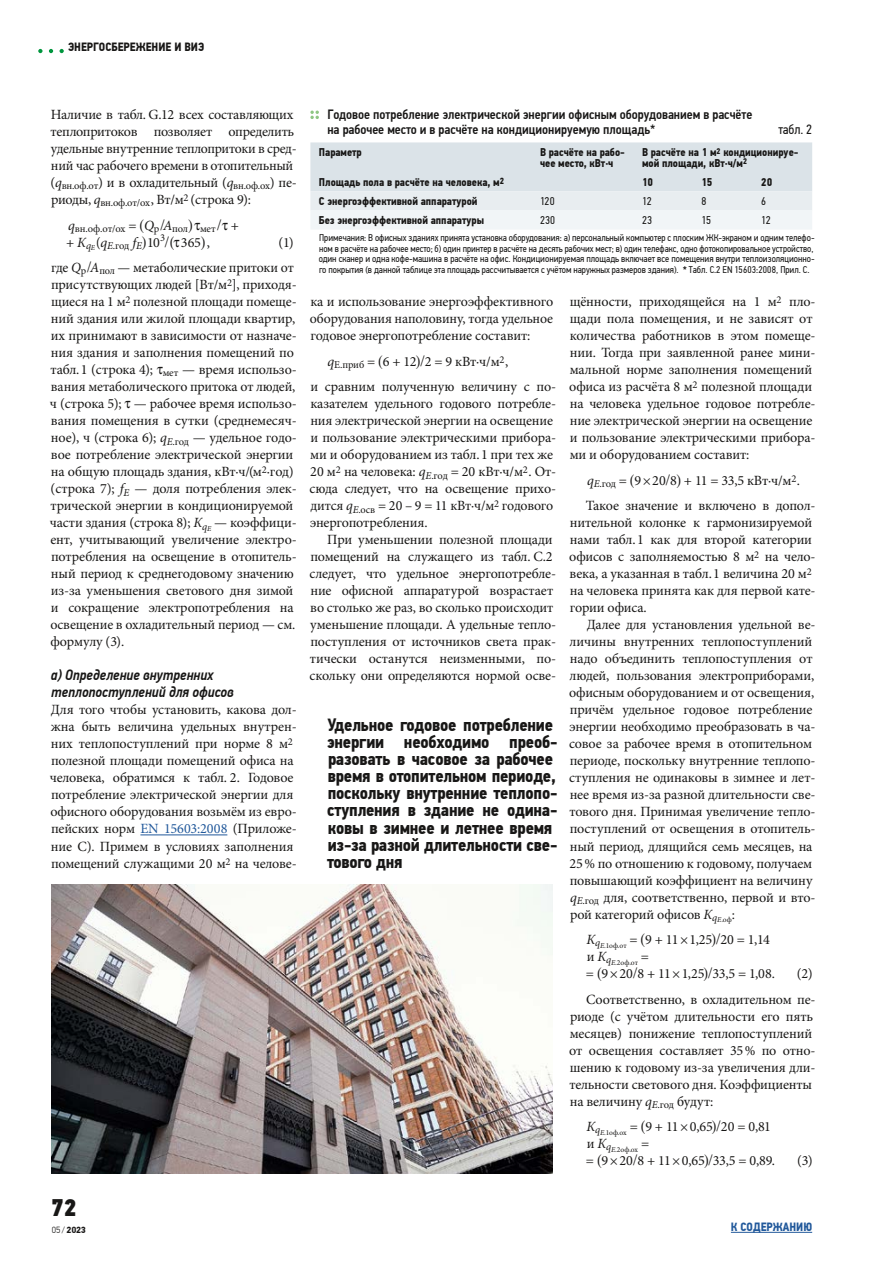
<style>
.page{position:relative;width:893px;height:1263px;background:#fff}
.page>*{position:absolute;margin:0;border:0;box-sizing:border-box;transform-origin:0 0}
.t1{font:24px "PF Din Text Cond Pro X Black";color:#181716}
.t2{font:700 18px/17px "PF Din Text Cond Pro";letter-spacing:-.01em;color:#181716}
.t3{font:italic 500 15px/17px "PF Din Text Cond Pro";color:#181716}
.t4{font:14.1px/17px "Minion Pro";letter-spacing:-.01em;color:#181716}
.t5{font:500 13.5px/14.9px "PF Din Text Cond Pro";color:#181716}
.t6{font:13.5px "PF Din Text Cond Pro";color:#181716}
.t7{font:700 12px "PF Din Text Cond Pro";color:#181716}
.t8{font:700 12px "PF Din Text Cond Pro";color:#22599b}
.t9{font:700 11.25px/10.6px "PF Din Text Cond Pro";color:#181716}
.t10{font:11.25px "PF Din Text Cond Pro";letter-spacing:-.01em;color:#181716}
.t11{font:10.5px "Minion Pro";letter-spacing:-.015em;color:#181716}
.t12{font:9.75px/10.6px "PF Din Text Cond Pro";color:#181716;text-align:justify}
.t13{font:700 9px "PF Din Text Pro";color:#181716}
.t14{font:7.5px "Minion Pro";color:#181716}
.s1{font-style:italic}
.s2{font-weight:500;font-size:14.25px}
.s3{color:#22599b}
.s4{font-weight:300}
.s5{font-weight:700}
</style>
<div class="page">
<hr style="left:731px;top:1232px;width:81px;height:1px;background:#22599b">
<svg style="left:60px;top:49px;width:4px;height:4px"></svg>
<svg style="left:49px;top:49px;width:4px;height:4px"></svg>
<svg style="left:38px;top:49px;width:5px;height:4px"></svg>
<hr style="left:140px;top:834px;width:87px;height:1px;background:#22599b">
<svg style="left:310px;top:111px;width:9px;height:8px"></svg>
<svg style="left:310px;top:142px;width:502px;height:87px"></svg>
<img style="left:51px;top:884px;width:502px;height:290px">
<p class="t7" style="left:68px;top:40px;width:138px">ЭНЕРГОСБЕРЕЖЕНИЕ И ВИЭ</p>
<p class="t4" style="left:51px;top:106px;width:248px">Наличие в табл. G.12 всех составляющих теплопритоков позволяет определить удельные внутренние теплопритоки в сред&shy;ний час рабочего времени в отопительный (<span class="s1">q</span><sub>вн.оф.от</sub>) и в охладительный (<span class="s1">q</span><sub>вн.оф.ох</sub>) пе&shy;риоды, <span class="s1">q</span><sub>вн.оф.от/ох</sub>, Вт/м<sup>2</sup> (строка 9):</p>
<p class="t11" style="left:68px;top:221px;width:172px"><sup>q</sup>вн.оф.от/ох <sup>=</sup> <sup>Q</sup>p <sup>A</sup>пол мет <sup>+</sup></p>
<p class="t4" style="left:66px;top:234px;width:145px">+ <span class="s1">К</span><sub>q</sub><sub>E</sub><span class="s2">(</span><span class="s1">q</span><sub>E</sub><sub>.год</sub> <span class="s1">f</span><sub>E</sub> 10<sup>3</sup> 365 ,</p>
<p class="t4" style="left:51px;top:229px;width:244px;line-height:25.5px;text-align:right">(1)<br>где <span class="s1">Q</span><sub>p</sub> <span class="s1">A</span><sub>пол</sub> — метаболические притоки от</p>
<p class="t4" style="left:50px;top:276px;width:248px">присутствующих людей [Вт/м<sup>2</sup>], приходя&shy;щиеся на 1 м<sup>2</sup> полезной площади помеще&shy;ний здания или жилой площади квартир, их принимают в зависимости от назначе&shy;ния здания и заполнения помещений по табл.1 (строка 4); <sub>мет</sub> — время использо&shy;вания метаболического притока от людей, ч (строка 5); — рабочее время использо&shy;вания помещения в сутки (среднемесяч&shy;ное), ч (строка 6); <span class="s1">q</span><sub>E</sub><sub>.год</sub> — удельное годо&shy;вое потребление электрической энергии на общую площадь здания, кВт·ч/(м<sup>2</sup>·год) (строка 7); <span class="s1">f</span><sub>E</sub> — доля потребления элек&shy;трической энергии в кондиционируемой части здания (строка 8); <span class="s1">К</span><sub>q</sub><sub>E</sub> — коэффици&shy;ент, учитывающий увеличение электро&shy;потребления на освещение в отопитель&shy;ный период к среднегодовому значению из‑за уменьшения светового дня зимой и сокращение электропотребления на освещение в охладительный период — см. формулу (3).</p>
<p class="t3" style="left:51px;top:667px;width:185px">а) Определение внутренних теплопоступлений для офисов</p>
<p class="t4" style="left:50px;top:701px;width:248px">Для того чтобы установить, какова дол&shy;жна быть величина удельных внутрен&shy;них теплопоступлений при норме 8 м<sup>2 </sup>полезной площади помещений офиса на человека, обратимся к табл. 2. Годовое потребление электрической энергии для офисного оборудования возьмём из евро&shy;пейских норм <span class="s3">EN 15603:2008</span> (Приложе&shy;ние С). Примем в условиях заполнения помещений служащими 20 м<sup>2</sup> на челове-</p>
<h1 class="t1" style="left:51px;top:1193px;width:27px">72</h1>
<p class="t13" style="left:52px;top:1224px;width:36px"><span class="s4">05 /</span>2023</p>
<p class="t5" style="left:327px;top:107px;width:427px">Годовое потребление электрической энергии офисным оборудованием в расчёте на рабочее место и в расчёте на кондиционируемую площадь*</p>
<p class="t6" style="left:779px;top:121px;width:35px">табл. 2</p>
<p class="t9" style="left:319px;top:147px;width:44px">Параметр</p>
<p class="t9" style="left:540px;top:147px;width:86px">В расчёте на рабо‑ чее место, кВт·ч</p>
<p class="t9" style="left:642px;top:147px;width:158px">В расчёте на 1 м<sup>2</sup> кондиционируе‑ мой площади, кВт·ч/м<sup>2</sup></p>
<p class="t9" style="left:319px;top:177px;width:187px">Площадь пола в расчёте на человека, м<sup>2</sup></p>
<p class="t9" style="left:642px;top:177px;width:12px">10</p>
<p class="t9" style="left:702px;top:177px;width:12px">15</p>
<p class="t9" style="left:761px;top:177px;width:13px">20</p>
<p class="t9" style="left:319px;top:196px;width:160px">С энергоэффективной аппаратурой</p>
<p class="t10" style="left:540px;top:195px;width:16px">120</p>
<p class="t10" style="left:642px;top:195px;width:11px">12</p>
<p class="t10" style="left:702px;top:195px;width:6px">8</p>
<p class="t10" style="left:761px;top:195px;width:6px">6</p>
<p class="t9" style="left:319px;top:215px;width:167px">Без энергоэффективной аппаратуры</p>
<p class="t10" style="left:540px;top:214px;width:17px">230</p>
<p class="t10" style="left:642px;top:214px;width:12px">23</p>
<p class="t10" style="left:702px;top:214px;width:11px">15</p>
<p class="t10" style="left:761px;top:214px;width:11px">12</p>
<p class="t12" style="left:319px;top:233px;width:497px">Примечания: В офисных зданиях принята установка оборудования: а) персональный компьютер с плоским ЖК‑экраном и одним телефо&shy;ном в расчёте на рабочее место; б) один принтер в расчёте на десять рабочих мест; в) один телефакс, одно фотокопировальное устройство, один сканер и одна кофе-машина в расчёте на офис. Кондиционируемая площадь включает все помещения внутри теплоизоляционно&shy;го покрытия (в данной таблице эта площадь рассчитывается с учётом наружных размеров здания). <span class="s5">*</span> Табл. С.2 EN 15603:2008, Прил. С.</p>
<p class="t4" style="left:310px;top:293px;width:245px;text-align:justify">ка и использование энергоэффективного оборудования наполовину, тогда удельное годовое энергопотребление составит:</p>
<p class="t4" style="left:310px;top:348px;width:247px;line-height:25.5px;text-indent:17px"><span class="s1">q</span><sub>E.приб</sub> = 6 + 12 2 = 9 кВт·ч/м<sup>2</sup>,<br>и сравним полученную величину с по-</p>
<p class="t4" style="left:310px;top:395px;width:248px">казателем удельного годового потребле&shy;ния электрической энергии на освещение и пользование электрическими прибора&shy;ми и оборудованием из табл.1 при тех же 20 м<sup>2</sup> на человека: <span class="s1">q</span><sub>E</sub><sub>.год</sub> = 20 кВт·ч/м<sup>2</sup>. От&shy;сюда следует, что на освещение прихо&shy;дится <span class="s1">q</span><sub>E</sub><sub>.осв</sub> = 20 – 9 = 11 кВт·ч/м<sup>2</sup> годового энергопотребления.</p>
<p class="t4" style="left:310px;top:531px;width:248px;text-indent:18px">При уменьшении полезной площади помещений на служащего из табл. С.2 следует, что удельное энергопотребле&shy;ние офисной аппаратурой возрастает во столько же раз, во сколько происходит уменьшение площади. А удельные тепло&shy;поступления от источников света прак&shy;тически останутся неизменными, по&shy;скольку они определяются нормой осве-</p>
<p class="t2" style="left:327px;top:717px;width:232px">Удельное годовое потребление энергии необходимо преоб‑ разовать в часовое за рабочее время в отопительном периоде, поскольку внутренние теплопо‑ ступления в здание не одина‑ ковы в зимнее и летнее время из‑за разной длительности све‑ тового дня</p>
<p class="t4" style="left:569px;top:293px;width:248px">щённости, приходящейся на 1 м<sup>2</sup> пло&shy;щади пола помещения, и не зависят от количества работников в этом помеще&shy;нии. Тогда при заявленной ранее мини&shy;мальной норме заполнения помещений офиса из расчёта 8 м<sup>2</sup> полезной площади на человека удельное годовое потребле&shy;ние электрической энергии на освещение и пользование электрическими прибора&shy;ми и оборудованием составит:</p>
<p class="t4" style="left:586px;top:468px;width:231px;line-height:25.5px"><span class="s1">q</span><sub>E</sub><sub>.год</sub> = 9×20 8 + 11 = 33,5 кВт·ч/м<sup>2</sup>.<br>Такое значение и включено в допол-</p>
<p class="t4" style="left:569px;top:514px;width:248px">нительной колонке к гармонизируемой нами табл.1 как для второй категории офисов с заполняемостью 8 м<sup>2</sup> на чело&shy;века, а указанная в табл.1 величина 20 м<sup>2 </sup>на человека принята как для первой кате&shy;гории офиса.</p>
<p class="t4" style="left:569px;top:616px;width:248px;text-indent:18px">Далее для установления удельной ве&shy;личины внутренних теплопоступлений надо объединить теплопоступления от людей, пользования электроприборами, офисным оборудованием и от освещения, причём удельное годовое потребление энергии необходимо преобразовать в ча&shy;совое за рабочее время в отопительном периоде, поскольку внутренние теплопо&shy;ступления не одинаковы в зимнее и лет&shy;нее время из‑за разной длительности све&shy;тового дня. Принимая увеличение тепло&shy;поступлений от освещения в отопитель&shy;ный период, длящийся семь месяцев, на 25% по отношению к годовому, получаем повышающий коэффициент на величину <span class="s1">q</span><sub>E</sub><sub>.год</sub> для, соответственно, первой и вто&shy;рой категорий офисов <span class="s1">К</span><sub>q</sub><sub>E</sub><sub>.оф</sub>:</p>
<p class="t4" style="left:586px;top:931px;width:185px"><span class="s1">К</span><sub>q</sub><sub>E</sub><sub>.1оф.от</sub> = 9 + 11×1,25 20 = 1,14</p>
<p class="t14" style="left:587px;top:957px;width:64px"><sup>и</sup> <sup>К</sup><sup>q</sup><span class="s1">E</span>.2оф.от <sup>=</sup></p>
<p class="t4" style="left:586px;top:965px;width:191px">= 9×20 8 + 11×1,25 33,5 = 1,08.</p>
<p class="t4" style="left:586px;top:961px;width:231px;line-height:25.5px;text-align:right">(2)<br>Соответственно, в охладительном пе-</p>
<p class="t4" style="left:569px;top:1008px;width:248px">риоде (с учётом длительности его пять месяцев) понижение теплопоступлений от освещения составляет 35% по отно&shy;шению к годовому из‑за увеличения дли&shy;тельности светового дня. Коэффициенты на величину <span class="s1">q</span><sub>E</sub><sub>.год</sub> будут:</p>
<p class="t4" style="left:586px;top:1118px;width:186px"><span class="s1">К</span><sub>q</sub><sub>E</sub><sub>.1оф.ох</sub> = 9 + 11×0,65 20 = 0,81</p>
<p class="t14" style="left:587px;top:1144px;width:64px"><sup>и</sup> <sup>К</sup><sup>q</sup><span class="s1">E</span>.2оф.ох <sup>=</sup></p>
<p class="t4" style="left:586px;top:1152px;width:191px">= 9×20 8 + 11×0,65 33,5 = 0,89.</p>
<p class="t4" style="left:797px;top:1152px;width:17px">(3)</p>
<p class="t8" style="left:731px;top:1220px;width:83px">К СОДЕРЖАНИЮ</p>
</div>
